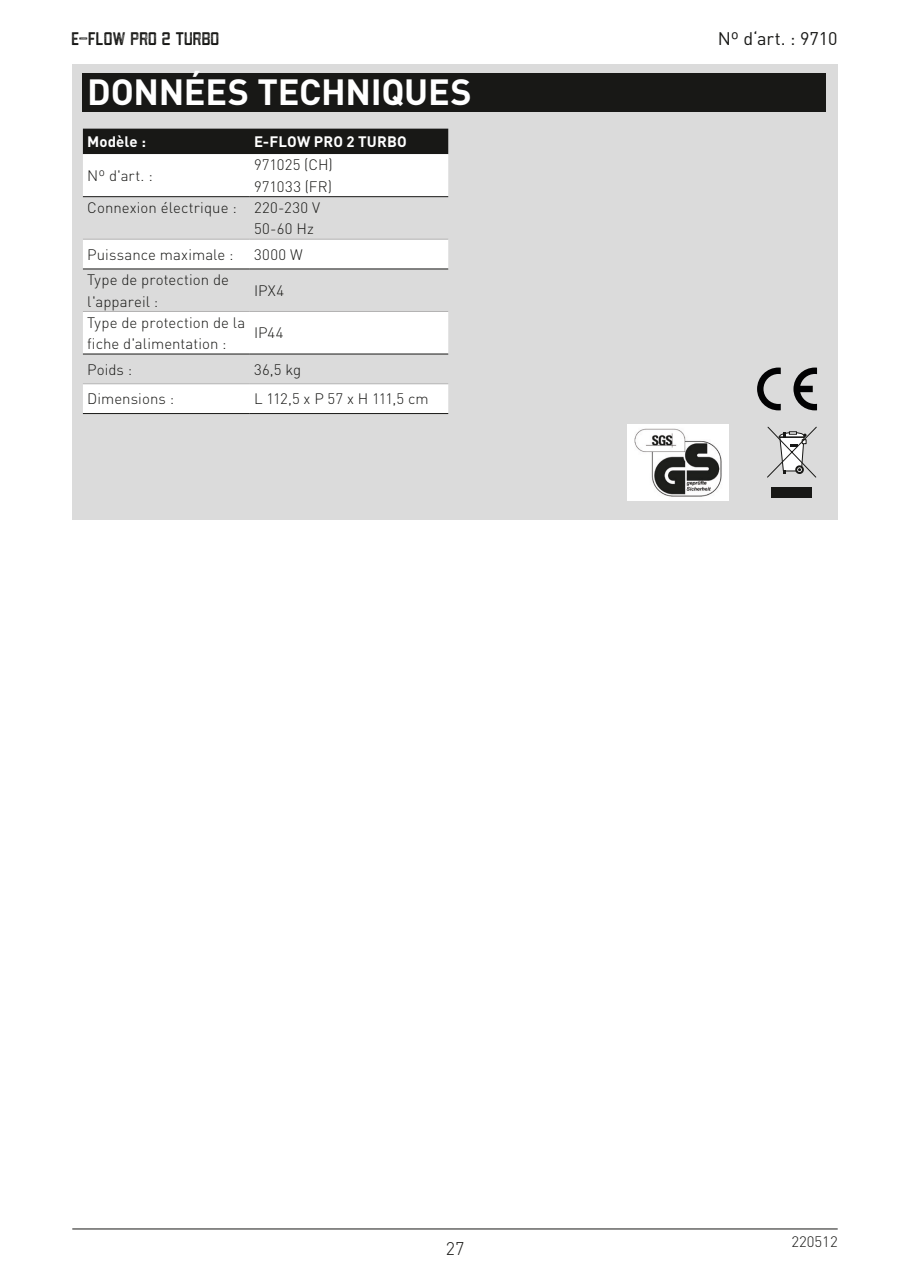
<style>
.page{position:relative;width:910px;height:1280px;background:#fff}
.page>*{position:absolute;margin:0;border:0;box-sizing:border-box;transform-origin:0 0}
.t1{font:700 36px "DIN Pro";letter-spacing:-.01em;color:#fff}
.t2{font:24px "Draught K Sans Serif Textured";color:#181816}
.t3{font:18px "DIN Pro";color:#181816}
.t4{font:300 18px "DIN Offc";color:#181816}
.t5{font:300 15px/21.6px "DIN Pro";letter-spacing:.005em;color:#181816}
.t6{font:700 15px "DIN Pro";letter-spacing:.01em;color:#fff}
.t7{font:300 15px "DIN Pro";letter-spacing:-.055em;color:#181816}
.s1{font-family:"DIN Offc"}
</style>
<div class="page">
<hr style="left:72px;top:1228px;width:766px;height:1px;background:#181816">
<div style="left:72px;top:64px;width:766px;height:455px;background:#dbdbdb"></div>
<div style="left:83px;top:73px;width:743px;height:39px;background:#181816"></div>
<svg style="left:767px;top:426px;width:50px;height:52px"></svg>
<div style="left:772px;top:487px;width:40px;height:10px;background:#181816"></div>
<img style="left:628px;top:424px;width:100px;height:76px">
<svg style="left:793px;top:368px;width:24px;height:42px"></svg>
<svg style="left:757px;top:368px;width:24px;height:42px"></svg>
<div style="left:83px;top:129px;width:365px;height:25px;background:#181816"></div>
<svg style="left:83px;top:154px;width:365px;height:259px;fill:#fff"></svg>
<hr style="left:83px;top:196px;width:167px;height:1px;background:#181816">
<hr style="left:250px;top:196px;width:198px;height:1px;background:#181816">
<hr style="left:83px;top:269px;width:167px;height:1px;background:#181816">
<hr style="left:250px;top:269px;width:198px;height:1px;background:#181816">
<hr style="left:83px;top:239px;width:167px;height:1px;background:#b4b3b3">
<hr style="left:250px;top:239px;width:198px;height:1px;background:#b4b3b3">
<hr style="left:83px;top:311px;width:167px;height:1px;background:#b4b3b3">
<hr style="left:250px;top:311px;width:198px;height:1px;background:#b4b3b3">
<hr style="left:83px;top:354px;width:167px;height:1px;background:#181816">
<hr style="left:250px;top:354px;width:198px;height:1px;background:#181816">
<hr style="left:83px;top:383px;width:167px;height:1px;background:#b4b3b3">
<hr style="left:250px;top:383px;width:198px;height:1px;background:#b4b3b3">
<hr style="left:83px;top:413px;width:167px;height:1px;background:#181816">
<hr style="left:250px;top:413px;width:198px;height:1px;background:#181816">
<h2 class="t2" style="left:72px;top:26px;width:149px">E-FLOW PRO 2 TURBO</h2>
<p class="t3" style="left:718px;top:25px;width:122px">Nº d‘art. : <span class="s1">9710</span></p>
<p class="t1" style="left:87px;top:63px;width:386px">DONNÉES TECHNIQUES</p>
<p class="t6" style="left:87px;top:130px;width:60px">Modèle :</p>
<p class="t6" style="left:254px;top:129px;width:154px">E-FLOW PRO 2 TURBO</p>
<p class="t5" style="left:87px;top:164px;width:67px">Nº d'art. :</p>
<p class="t5" style="left:254px;top:153px;width:80px">971025 (CH)</p>
<p class="t5" style="left:254px;top:175px;width:80px">971033 (FR)</p>
<p class="t5" style="left:87px;top:196px;width:151px">Connexion électrique :</p>
<p class="t5" style="left:254px;top:196px;width:67px">220-230 V</p>
<p class="t5" style="left:254px;top:217px;width:61px">50-60 Hz</p>
<p class="t5" style="left:87px;top:243px;width:148px">Puissance maximale :</p>
<p class="t5" style="left:254px;top:243px;width:50px">3000 W</p>
<p class="t5" style="left:87px;top:268px;width:143px">Type de protection de l'appareil :</p>
<p class="t5" style="left:254px;top:279px;width:31px">IPX4</p>
<p class="t5" style="left:87px;top:310px;width:160px">Type de protection de la fiche d'alimentation :</p>
<p class="t5" style="left:254px;top:321px;width:31px">IP44</p>
<p class="t5" style="left:87px;top:357px;width:47px">Poids :</p>
<p class="t5" style="left:254px;top:357px;width:49px">36,5 kg</p>
<p class="t5" style="left:87px;top:387px;width:88px">Dimensions :</p>
<p class="t7" style="left:254px;top:388px;width:176px">L 112,5 x P 57 x H 111,5 cm</p>
<p class="t4" style="left:446px;top:1237px;width:20px">27</p>
<p class="t5" style="left:791px;top:1230px;width:48px">220512</p>
</div>
